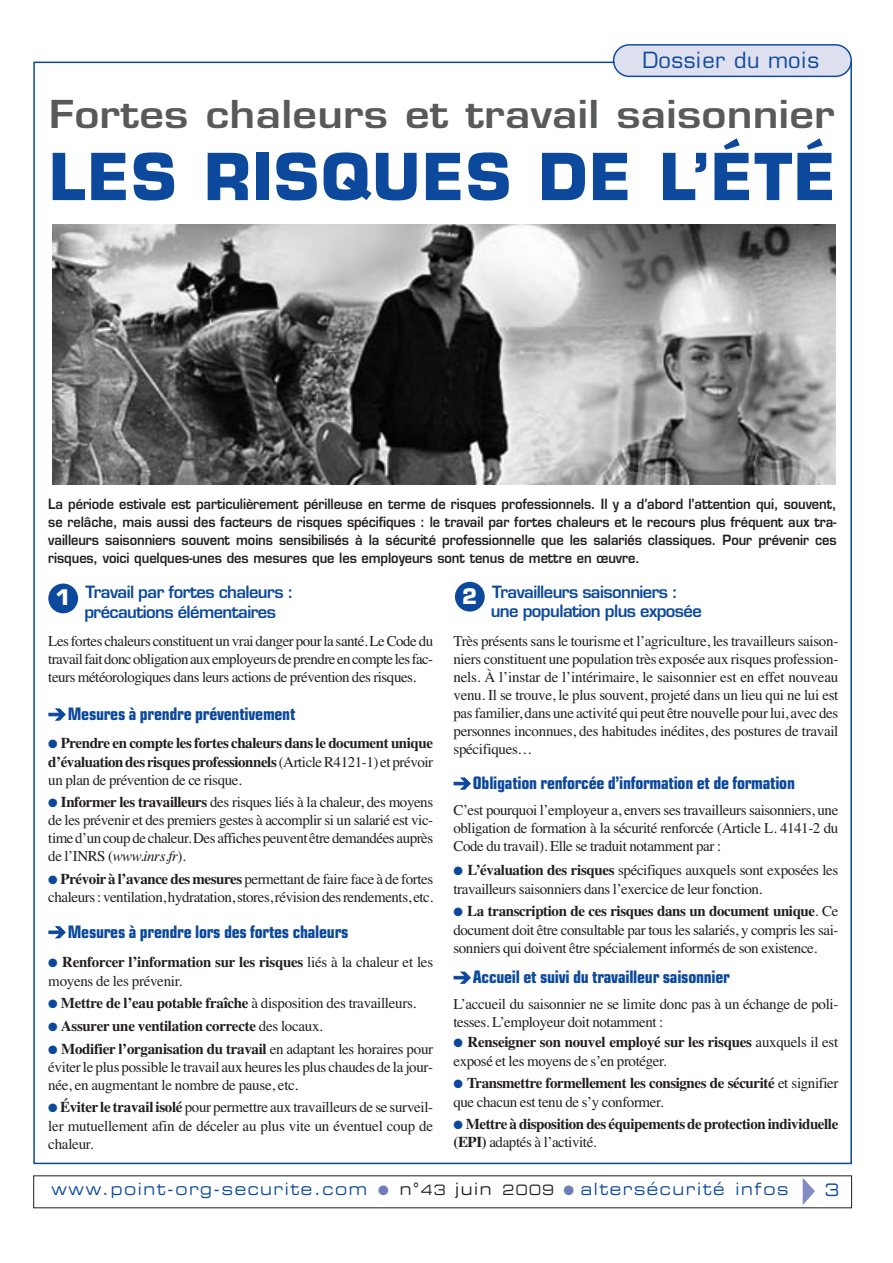
<style>
.page{position:relative;width:893px;height:1263px;background:#fff}
.page>*{position:absolute;margin:0;border:0;box-sizing:border-box;transform-origin:0 0}
.t1{font:700 63px "Eurostile";letter-spacing:.02em;color:#0c499c}
.t2{font:600 37.5px "Eurostile";letter-spacing:.005em;color:#58595b;scale:1.15 1}
.t3{font:21.75px "Eurostile";letter-spacing:.03em;color:#0c499c}
.t4{font:700 21px "Eurostile";color:#fff}
.t5{font:700 condensed 17.25px "Eurostile";letter-spacing:-.015em;color:#0c499c}
.t6{font:17.1px "Eurostile Extended Two";letter-spacing:.105em;color:#0c499c;scale:.87 1}
.t7{font:600 16.5px/19.5px "Eurostile";letter-spacing:-.035em;color:#0c499c}
.t8{font:15px/18px "Times";letter-spacing:-.025em;color:#231f20;text-align:justify}
.t9{font:700 15px/18.3px "Times";letter-spacing:-.03em;color:#231f20}
.t10{font:600 13.8px/18px "Eurostile";letter-spacing:-.005em;color:#231f20;text-align:justify;scale:.93 1}
.s1{color:#0c499c}
.s2{font-weight:700}
.s3{font-weight:400}
.s4{font-style:italic}
.s5{color:#6f7dbb}
.s6{color:#231f20}
.s7{font-size:14.25px;color:#231f20}
</style>
<div class="page">
<svg style="left:803px;top:1178px;width:12px;height:27px"></svg>
<svg style="left:613px;top:44px;width:239px;height:33px;background:#cbd2e8"></svg>
<img style="left:52px;top:225px;width:783px;height:260px">
<div style="left:48px;top:584px;width:30px;height:29px;background:#0c499c;border-radius:50%"></div>
<div style="left:455px;top:582px;width:30px;height:30px;background:#0c499c;border-radius:50%"></div>
<h3 class="t3" style="left:642px;top:51px;width:178px">Dossier du mois</h3>
<h2 class="t2" style="left:49px;top:100px;width:685px">Fortes chaleurs et travail saisonnier</h2>
<h1 class="t1" style="left:49px;top:153px;width:788px">LES RISQUES DE L’ÉTÉ</h1>
<p class="t10" style="left:48px;top:497px;width:849px">La période estivale est particulièrement périlleuse en terme de risques professionnels. Il y a d’abord l’attention qui, souvent, se relâche, mais aussi des facteurs de risques spécifiques : le travail par fortes chaleurs et le recours plus fréquent aux tra&shy;vailleurs saisonniers souvent moins sensibilisés à la sécurité professionnelle que les salariés classiques. Pour prévenir ces risques, voici quelques-unes des mesures que les employeurs sont tenus de mettre en œuvre.</p>
<p class="t7" style="left:491px;top:584px;width:213px">Travailleurs saisonniers : une population plus exposée</p>
<p class="t8" style="left:453px;top:633px;width:386px">Très présents sans le tourisme et l’agriculture, les travailleurs saison&shy;niers constituent une population très exposée aux risques profession&shy;nels. À l’instar de l’intérimaire, le saisonnier est en effet nouveau venu. Il se trouve, le plus souvent, projeté dans un lieu qui ne lui est pas familier, dans une activité qui peut être nouvelle pour lui, avec des personnes inconnues, des habitudes inédites, des postures de travail spécifiques…</p>
<p class="t5" style="left:453px;top:776px;width:343px">➔Obligation renforcée d’information et de formation</p>
<p class="t8" style="left:453px;top:802px;width:386px">C’est pourquoi l’employeur a, envers ses travailleurs saisonniers, une obligation de formation à la sécurité renforcée (Article L. 4141-2 du Code du travail). Elle se traduit notamment par :</p>
<p class="t8" style="left:453px;top:863px;width:386px;line-height:18.5px"><span class="s1">●</span> <span class="s2">L’évaluation des risques</span> spécifiques auxquels sont exposées les travailleurs saisonniers dans l’exercice de leur fonction.</p>
<p class="t8" style="left:453px;top:903px;width:386px"><span class="s1">●</span> <span class="s2">La transcription de ces risques dans un document unique</span>. Ce document doit être consultable par tous les salariés, y compris les sai&shy;sonniers qui doivent être spécialement informés de son existence.</p>
<p class="t5" style="left:453px;top:970px;width:278px">➔Accueil et suivi du travailleur saisonnier</p>
<p class="t8" style="left:453px;top:996px;width:386px">L’accueil du saisonnier ne se limite donc pas à un échange de poli&shy;tesses. L’employeur doit notamment :</p>
<p class="t8" style="left:453px;top:1034px;width:386px;line-height:18.5px"><span class="s1">●</span> <span class="s2">Renseigner son nouvel employé sur les risques</span> auxquels il est exposé et les moyens de s’en protéger.</p>
<p class="t9" style="left:453px;top:1075px;width:386px"><span class="s1">●</span> Transmettre formellement les consignes de sécurité <span class="s3">et signifier que chacun est tenu de s’y conformer.</span></p>
<p class="t9" style="left:453px;top:1116px;width:386px"><span class="s1">●</span> Mettre à disposition des équipements de protection individuelle (EPI) <span class="s3">adaptés à l’activité.</span></p>
<p class="t7" style="left:84px;top:584px;width:211px">Travail par fortes chaleurs : précautions élémentaires</p>
<p class="t8" style="left:48px;top:634px;width:386px">Les fortes chaleurs constituent un vrai danger pour la santé. Le Code du travail fait donc obligation aux employeurs de prendre en compte les fac&shy;teurs météorologiques dans leurs actions de prévention des risques.</p>
<p class="t5" style="left:48px;top:707px;width:249px">➔Mesures à prendre préventivement</p>
<p class="t9" style="left:48px;top:735px;width:386px;text-align:justify"><span class="s1">●</span> Prendre en compte les fortes chaleurs dans le document unique d’évaluation des risques professionnels<span class="s3">(Article R4121-1) et prévoir un plan de prévention de ce risque.</span></p>
<p class="t8" style="left:48px;top:794px;width:386px"><span class="s1">●</span> <span class="s2">Informer les travailleurs</span> des risques liés à la chaleur, des moyens de les prévenir et des premiers gestes à accomplir si un salarié est vic&shy;time d’un coup de chaleur. Des affiches peuvent être demandées auprès de l’INRS (<span class="s4">www.inrs.fr</span>).</p>
<p class="t8" style="left:48px;top:871px;width:386px;line-height:18.5px"><span class="s1">●</span> <span class="s2">Prévoir à l’avance des mesures</span> permettant de faire face à de fortes chaleurs : ventilation, hydratation, stores, révision des rendements, etc.</p>
<p class="t5" style="left:48px;top:925px;width:302px">➔Mesures à prendre lors des fortes chaleurs</p>
<p class="t8" style="left:48px;top:954px;width:386px;line-height:18.5px"><span class="s1">●</span> <span class="s2">Renforcer l’information sur les risques</span> liés à la chaleur et les moyens de les prévenir.</p>
<p class="t8" style="left:48px;top:995px;width:369px"><span class="s1">●</span> <span class="s2">Mettre de l’eau potable fraîche</span> à disposition des travailleurs.</p>
<p class="t9" style="left:48px;top:1018px;width:276px"><span class="s1">●</span> Assurer une ventilation correcte <span class="s3">des locaux.</span></p>
<p class="t8" style="left:48px;top:1041px;width:386px"><span class="s1">●</span> <span class="s2">Modifier l’organisation du travail</span> en adaptant les horaires pour éviter le plus possible le travail aux heures les plus chaudes de la jour&shy;née, en augmentant le nombre de pause, etc.</p>
<p class="t8" style="left:48px;top:1100px;width:386px"><span class="s1">●</span> <span class="s2">Éviter le travail isolé</span> pour permettre aux travailleurs de se surveil&shy;ler mutuellement afin de déceler au plus vite un éventuel coup de chaleur.</p>
<h3 class="t4" style="left:56px;top:589px;width:17px">1</h3>
<h3 class="t4" style="left:462px;top:589px;width:17px">2</h3>
<p class="t6" style="left:52px;top:1183px;width:848px">www.point-org-securite.com <span class="s5">●</span> <span class="s6">n°</span><span class="s7">43</span> <span class="s6">juin</span> <span class="s7">2009</span> <span class="s5">●</span> altersécurité infos</p>
<p class="t6" style="left:825px;top:1184px;width:18px">3</p>
</div>
